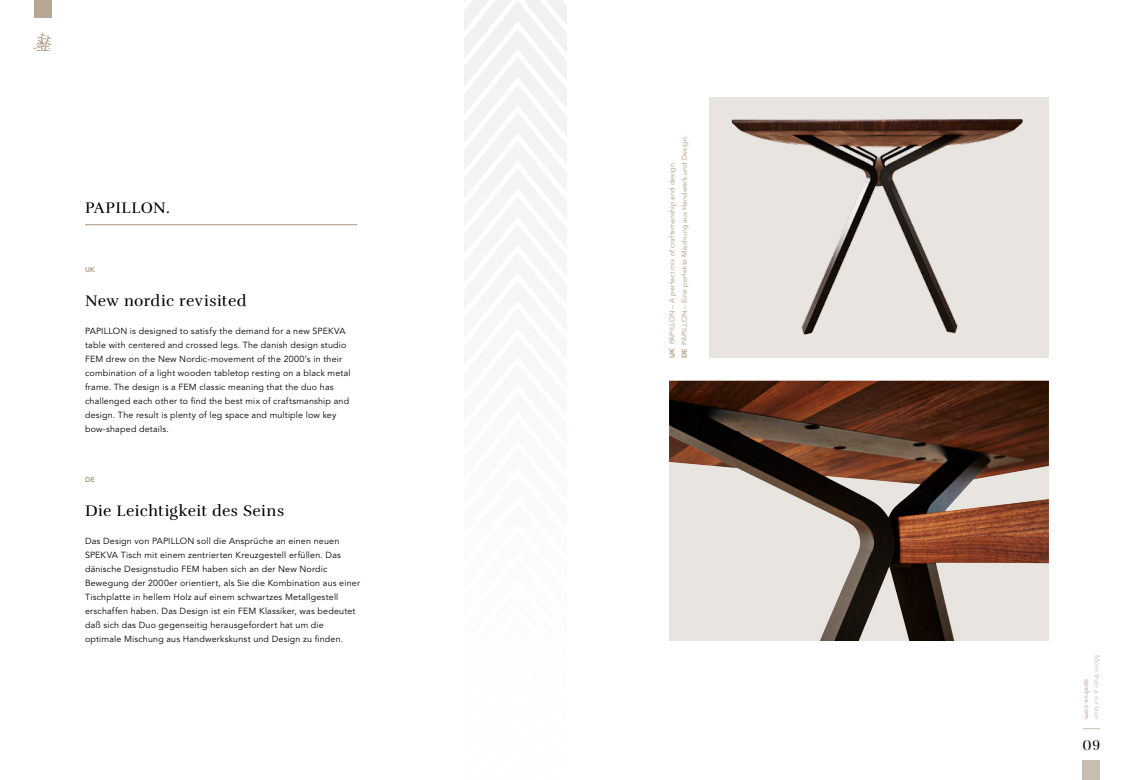
<style>
.page{position:relative;width:1134px;height:780px;background:#fff}
.page>*{position:absolute;margin:0;border:0;box-sizing:border-box;transform-origin:0 0}
.t1{font:15.7px "Rufina";letter-spacing:.025em;color:#000}
.t2{font:13.7px "Butler";color:#000}
.t3{font:8.8px/14px "Avenir LT Std";letter-spacing:.02em;color:#000}
.t4{font:6.9px/12.3px "Avenir LT Std";letter-spacing:.03em;color:#a99479}
.t5{font:6.9px "Avenir LT Std";letter-spacing:.025em;color:#c8bdb0}
.t6{font:800 6.9px "Avenir LT Std";letter-spacing:.03em;color:#c8bdb0}
.t7{font:800 6.9px "Avenir LT Std";color:#a99479}
.s1{font-weight:800}
</style>
<div class="page">
<img style="left:669px;top:381px;width:380px;height:260px">
<div style="left:709px;top:98px;width:340px;height:260px;background:#e8e4df"></div>
<img style="left:731px;top:119px;width:292px;height:216px">
<svg style="left:465px;top:0;width:102px;height:264px"></svg>
<div style="left:1083px;top:760px;width:17px;height:20px;background:#c8bdb0"></div>
<svg style="left:1083px;top:728px;width:17px;height:1px"></svg>
<svg style="left:33px;top:31px;width:19px;height:20px"></svg>
<div style="left:34px;top:0;width:17px;height:17px;background:#b6a793"></div>
<hr style="left:85px;top:224px;width:272px;height:1px;background:#a99479">
<h1 class="t1" style="left:85px;top:199px;width:86px">PAPILLON.</h1>
<p class="t7" style="left:85px;top:265px;width:12px">UK</p>
<h1 class="t1" style="left:85px;top:291px;width:163px">New nordic revisited</h1>
<p class="t3" style="left:85px;top:324px;width:267px">PAPILLON is designed to satisfy the demand for a new SPEKVA table with centered and crossed legs. The danish design studio FEM drew on the New Nordic-movement of the 2000’s in their combination of a light wooden tabletop resting on a black metal frame. The design is a FEM classic meaning that the duo has challenged each other to find the best mix of craftsmanship and design. The result is plenty of leg space and multiple low key bow-shaped details.</p>
<p class="t7" style="left:85px;top:475px;width:11px">DE</p>
<h1 class="t1" style="left:85px;top:501px;width:201px">Die Leichtigkeit des Seins</h1>
<p class="t3" style="left:85px;top:534px;width:276px">Das Design von PAPILLON soll die Ansprüche an einen neuen SPEKVA Tisch mit einem zentrierten Kreuzgestell erfüllen. Das dänische Designstudio FEM haben sich an der New Nordic Bewegung der 2000er orientiert, als Sie die Kombination aus einer Tischplatte in hellem Holz auf einem schwartzes Metallgestell erschaffen haben. Das Design ist ein FEM Klassiker, was bedeutet daß sich das Duo gegenseitig herausgefordert hat um die optimale Mischung aus Handwerkskunst und Design zu finden.</p>
<p class="t4" style="left:666px;top:358px;width:224px;rotate:-90deg"><span class="s1">UK</span> PAPILLON – A perfect mix of craftsmanship and design.<br><span class="s1">DE</span> PAPILLON – Eine perfekte Mischung aus Handwerk und Design.</p>
<p class="t5" style="left:1101px;top:655px;width:66px;rotate:90deg">More than a surface</p>
<p class="t6" style="left:1091px;top:679px;width:42px;rotate:90deg">spekva.com</p>
<h2 class="t2" style="left:1083px;top:736px;width:19px">09</h2>
</div>
